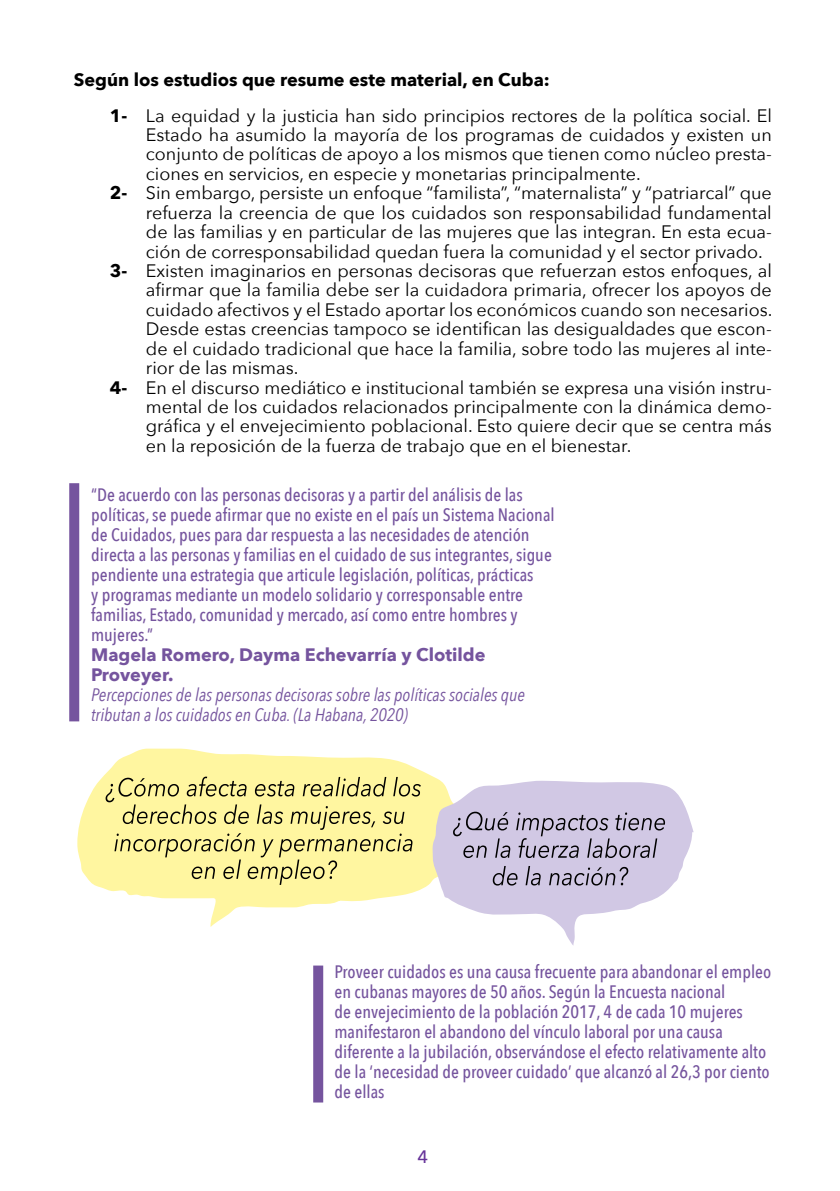
<style>
.page{position:relative;width:840px;height:1191px;background:#fff}
.page>*{position:absolute;margin:0;border:0;box-sizing:border-box;transform-origin:0 0}
.t1{font:18px/35.4px "Avenir Next";color:#000}
.t2{font:500 18px/20px "Avenir Next Condensed";color:#75549e}
.t3{font:italic 18px/20px "Avenir Next Condensed";color:#75549e}
.t4{font:700 18px/20px "Avenir Next";color:#75549e}
.t5{font:500 18px "Avenir Next";color:#639}
.s1{font-weight:700}
</style>
<div class="page">
<svg style="left:77px;top:748px;width:362px;height:179px;fill:#fff6a1"></svg>
<svg style="left:432px;top:780px;width:261px;height:165px;fill:#d1c8e4"></svg>
<svg style="left:492px;top:866px;width:136px;height:19px;background:#aaa2b9"></svg>
<svg style="left:453px;top:811px;width:211px;height:47px;background:#b0a8c0"></svg>
<svg style="left:105px;top:776px;width:315px;height:109px;background:#e2d98d"></svg>
<div style="left:313px;top:965px;width:10px;height:137px;background:#75549e"></div>
<div style="left:69px;top:483px;width:10px;height:238px;background:#75549e"></div>
<p class="t1" style="left:110px;top:61px;width:663px;text-indent:-36px"><span class="s1">Según los estudios que resume este material, en Cuba:<br>1-</span> La equidad y la justicia han sido principios rectores de la política social. El</p>
<p class="t1" style="left:146px;top:116px;width:627px">Estado ha asumido la mayoría de los programas de cuidados y existen un</p>
<p class="t1" style="left:146px;top:136px;width:627px">conjunto de políticas de apoyo a los mismos que tienen como núcleo presta-</p>
<p class="t1" style="left:146px;top:155px;width:496px">ciones en servicios, en especie y monetarias principalmente.</p>
<p class="t1" style="left:110px;top:174px;width:663px"><span class="s1">2-</span> Sin embargo, persiste un enfoque “familista”, “maternalista” y “patriarcal” que</p>
<p class="t1" style="left:146px;top:194px;width:627px">refuerza la creencia de que los cuidados son responsabilidad fundamental</p>
<p class="t1" style="left:146px;top:213px;width:627px">de las familias y en particular de las mujeres que las integran. En esta ecua-</p>
<p class="t1" style="left:146px;top:233px;width:618px">ción de corresponsabilidad quedan fuera la comunidad y el sector privado.</p>
<p class="t1" style="left:110px;top:252px;width:663px"><span class="s1">3-</span> Existen imaginarios en personas decisoras que refuerzan estos enfoques, al</p>
<p class="t1" style="left:146px;top:272px;width:627px">afirmar que la familia debe ser la cuidadora primaria, ofrecer los apoyos de</p>
<p class="t1" style="left:146px;top:291px;width:627px">cuidado afectivos y el Estado aportar los económicos cuando son necesarios.</p>
<p class="t1" style="left:146px;top:310px;width:627px">Desde estas creencias tampoco se identifican las desigualdades que escon-</p>
<p class="t1" style="left:146px;top:330px;width:627px">de el cuidado tradicional que hace la familia, sobre todo las mujeres al inte-</p>
<p class="t1" style="left:146px;top:349px;width:154px">rior de las mismas.</p>
<p class="t1" style="left:110px;top:369px;width:663px"><span class="s1">4-</span> En el discurso mediático e institucional también se expresa una visión instru-</p>
<p class="t1" style="left:146px;top:388px;width:627px">mental de los cuidados relacionados principalmente con la dinámica demo-</p>
<p class="t1" style="left:146px;top:407px;width:627px">gráfica y el envejecimiento poblacional. Esto quiere decir que se centra más</p>
<p class="t1" style="left:146px;top:427px;width:487px">en la reposición de la fuerza de trabajo que en el bienestar.</p>
<p class="t2" style="left:91px;top:485px;width:464px">“De acuerdo con las personas decisoras y a partir del análisis de las políticas, se puede afirmar que no existe en el país un Sistema Nacional de Cuidados, pues para dar respuesta a las necesidades de atención directa a las personas y familias en el cuidado de sus integrantes, sigue pendiente una estrategia que articule legislación, políticas, prácticas<br>y programas mediante un modelo solidario y corresponsable entre familias, Estado, comunidad y mercado, así como entre hombres y mujeres.”</p>
<p class="t4" style="left:91px;top:644px;width:395px">Magela Romero, Dayma Echevarría y Clotilde<br>Proveyer.</p>
<p class="t3" style="left:91px;top:685px;width:435px">Percepciones de las personas decisoras sobre las políticas sociales que tributan a los cuidados en Cuba. (La Habana, 2020)</p>
<p class="t2" style="left:334px;top:961px;width:438px">Proveer cuidados es una causa frecuente para abandonar el empleo en cubanas mayores de 50 años. Según la Encuesta nacional<br>de envejecimiento de la población 2017, 4 de cada 10 mujeres manifestaron el abandono del vínculo laboral por una causa diferente a la jubilación, observándose el efecto relativamente alto de la ‘necesidad de proveer cuidado’ que alcanzó al 26,3 por ciento de ellas</p>
<p class="t5" style="left:417px;top:1141px;width:12px">4</p>
</div>
